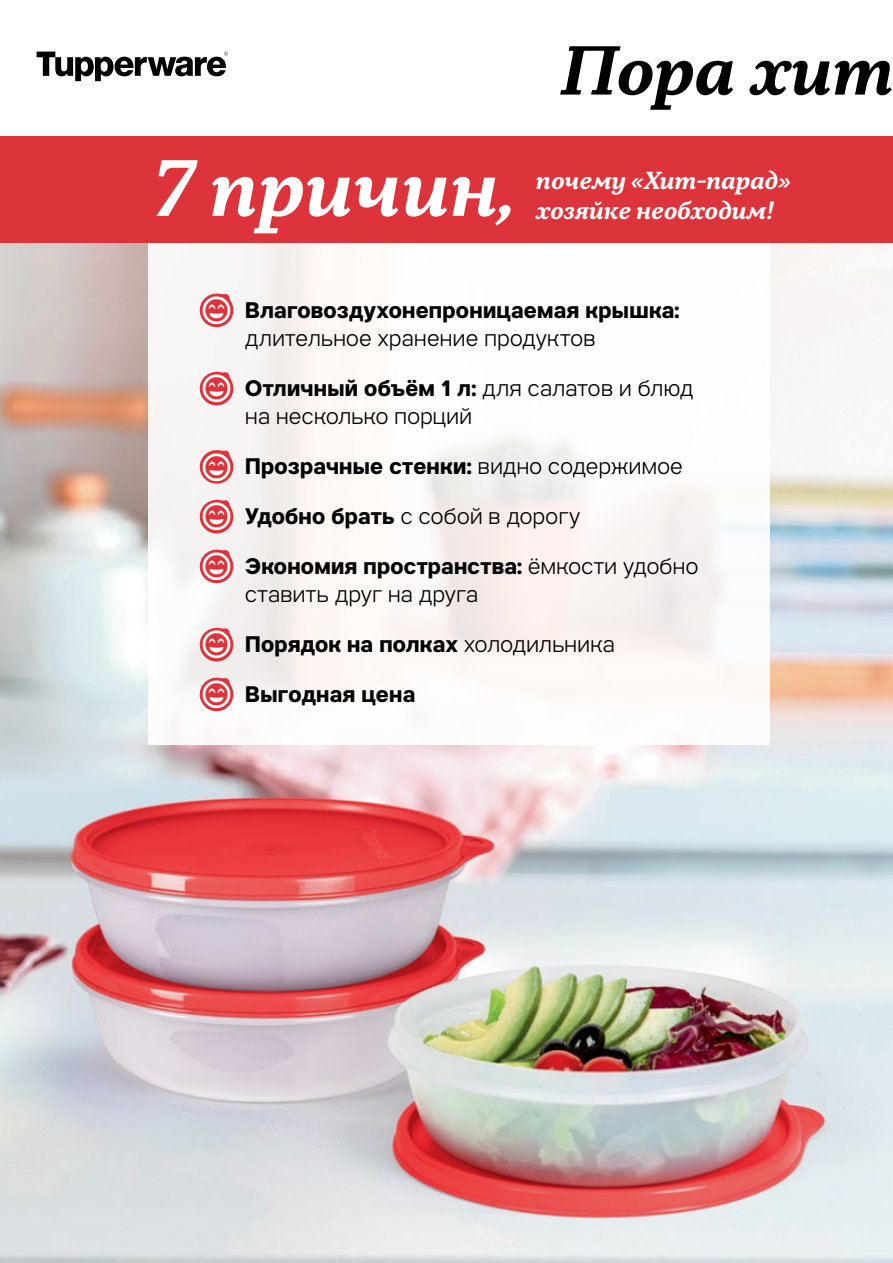
<style>
.page{position:relative;width:893px;height:1263px;background:#fff}
.page>*{position:absolute;margin:0;border:0;box-sizing:border-box;transform-origin:0 0}
.t1{font:italic 700 79.5px "Tupper Serif";letter-spacing:.01em;color:#fff}
.t2{font:italic 700 69px "Tupper Serif";letter-spacing:.01em;color:#000}
.t3{font:italic 700 24.6px/29.5px "Tupper Serif";letter-spacing:.01em;color:#fff}
.t4{font:300 22.5px/28.5px "Tupper PRO";letter-spacing:.015em;color:#000}
.t5{font:700 22.5px "Tupper PRO";letter-spacing:.01em;color:#000}
.s1{font-weight:700}
.s2{font-weight:300}
</style>
<div class="page">
<img style="left:0;top:243px;width:893px;height:1020px">
<svg style="left:148px;top:243px;width:622px;height:501px;fill:#fdf9f6"></svg>
<div style="left:0;top:136px;width:893px;height:107px;background:#dd343c"></div>
<svg style="left:37px;top:52px;width:191px;height:29px"></svg>
<svg style="left:197px;top:293px;width:37px;height:36px"></svg>
<svg style="left:197px;top:371px;width:37px;height:37px"></svg>
<svg style="left:197px;top:449px;width:37px;height:37px"></svg>
<svg style="left:197px;top:499px;width:37px;height:37px"></svg>
<svg style="left:197px;top:549px;width:37px;height:36px"></svg>
<svg style="left:197px;top:627px;width:37px;height:37px"></svg>
<svg style="left:197px;top:677px;width:37px;height:36px"></svg>
<h2 class="t2" style="left:561px;top:26px;width:334px">Пора хит</h2>
<h1 class="t1" style="left:152px;top:137px;width:365px">7 причин,</h1>
<p class="t3" style="left:536px;top:166px;width:256px">почему «Хит-парад» хозяйке необходим!</p>
<p class="t5" style="left:245px;top:292px;width:436px">Влаговоздухонепроницаемая крышка:</p>
<p class="t4" style="left:245px;top:322px;width:352px">длительное хранение продуктов</p>
<p class="t4" style="left:245px;top:372px;width:449px"><span class="s1">Отличный объём 1 л:</span> для салатов и блюд на несколько порций</p>
<p class="t5" style="left:245px;top:448px;width:439px">Прозрачные стенки: <span class="s2">видно содержимое</span></p>
<p class="t4" style="left:245px;top:500px;width:337px"><span class="s1">Удобно брать</span> с собой в дорогу</p>
<p class="t4" style="left:245px;top:549px;width:455px"><span class="s1">Экономия пространства:</span> ёмкости удобно ставить друг на друга</p>
<p class="t5" style="left:245px;top:626px;width:371px">Порядок на полках <span class="s2">холодильника</span></p>
<p class="t5" style="left:245px;top:676px;width:171px">Выгодная цена</p>
</div>
